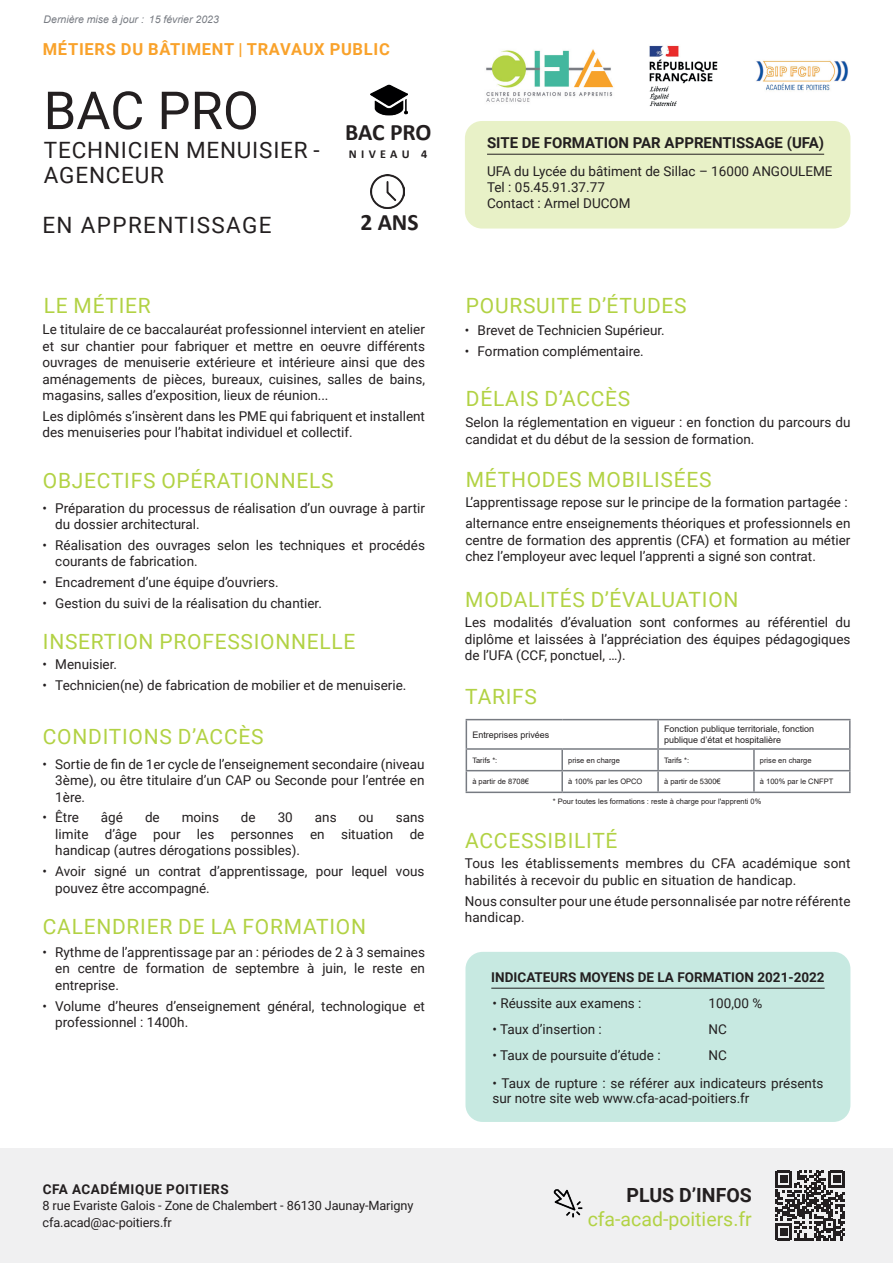
<style>
.page{position:relative;width:893px;height:1263px;background:#fff}
.page>*{position:absolute;margin:0;border:0;box-sizing:border-box;transform-origin:0 0}
.t1{font:52.5px "Roboto";color:#231f20}
.t2{font:700 23.55px "Calibri";letter-spacing:-.005em;color:#231f20}
.t3{font:22.5px/25.5px "Roboto";letter-spacing:.035em;color:#231f20}
.t4{font:22.5px "Roboto";letter-spacing:.06em;color:#231f20}
.t5{font:21px "Roboto";letter-spacing:.035em;color:#b2d244}
.t6{font:19.5px "Roboto";color:#b2d244}
.t7{font:700 19.5px "Roboto";color:#231f20}
.t8{font:700 16.5px "Roboto";letter-spacing:.045em;color:#f9a22b}
.t9{font:700 15px "Roboto";color:#231f20}
.t10{font:13.5px/16.5px "Roboto";color:#231f20}
.t11{font:700 13.5px "Roboto";color:#231f20}
.t12{font:700 13.5px "Roboto";letter-spacing:.045em;color:#231f20}
.t13{font:12.75px/16.5px "Roboto";letter-spacing:-.01em;color:#231f20}
.t14{font:700 12.15px "Calibri";letter-spacing:.36em;color:#231f20}
.t15{font:italic 10.5px "Arial";color:#777b82}
.t16{font:9px/10.8px "Arial";color:#231f20}
.t17{font:7.5px "Arial";color:#231f20}
</style>
<div class="page">
<div style="left:0;top:1148px;width:893px;height:115px;background:#f0f0f1"></div>
<img style="left:486px;top:49px;width:128px;height:53px">
<img style="left:371px;top:175px;width:34px;height:34px">
<img style="left:371px;top:84px;width:37px;height:32px">
<div style="left:465px;top:121px;width:385px;height:108px;background:#e8f1c7;border-radius:17px"></div>
<hr style="left:487px;top:154px;width:337px;height:1px;background:#231f20">
<div style="left:465px;top:952px;width:385px;height:170px;background:#c7e9e1;border-radius:17px"></div>
<hr style="left:491px;top:988px;width:334px;height:1px;background:#231f20">
<img style="left:649px;top:45px;width:199px;height:61px">
<svg style="left:775px;top:1170px;width:70px;height:70px"></svg>
<img style="left:554px;top:1189px;width:28px;height:28px">
<hr style="left:466px;top:719px;width:96px;height:1px;background:#777b82">
<hr style="left:562px;top:719px;width:96px;height:1px;background:#777b82">
<hr style="left:658px;top:719px;width:96px;height:1px;background:#777b82">
<hr style="left:657px;top:720px;width:2px;height:28px;background:#777b82">
<hr style="left:754px;top:719px;width:97px;height:1px;background:#777b82">
<hr style="left:849px;top:720px;width:2px;height:28px;background:#777b82">
<hr style="left:466px;top:748px;width:96px;height:2px;background:#777b82">
<hr style="left:562px;top:748px;width:96px;height:2px;background:#777b82">
<hr style="left:561px;top:750px;width:2px;height:20px;background:#777b82">
<hr style="left:658px;top:748px;width:96px;height:2px;background:#777b82">
<hr style="left:657px;top:750px;width:2px;height:20px;background:#777b82">
<hr style="left:754px;top:748px;width:97px;height:2px;background:#777b82">
<hr style="left:753px;top:750px;width:2px;height:20px;background:#777b82">
<hr style="left:849px;top:750px;width:2px;height:20px;background:#777b82">
<hr style="left:466px;top:770px;width:96px;height:1px;background:#777b82">
<svg style="left:466px;top:720px;width:1px;height:71px"></svg>
<hr style="left:562px;top:770px;width:96px;height:1px;background:#777b82">
<hr style="left:561px;top:771px;width:2px;height:20px;background:#777b82">
<hr style="left:658px;top:770px;width:96px;height:1px;background:#777b82">
<hr style="left:657px;top:771px;width:2px;height:20px;background:#777b82">
<hr style="left:754px;top:770px;width:97px;height:1px;background:#777b82">
<hr style="left:753px;top:771px;width:2px;height:20px;background:#777b82">
<hr style="left:849px;top:771px;width:2px;height:20px;background:#777b82">
<hr style="left:466px;top:791px;width:96px;height:2px;background:#777b82">
<hr style="left:562px;top:791px;width:96px;height:2px;background:#777b82">
<hr style="left:658px;top:791px;width:96px;height:2px;background:#777b82">
<hr style="left:754px;top:791px;width:97px;height:2px;background:#777b82">
<p class="t15" style="left:44px;top:13px;width:177px">Dernière mise à jour : 15 février 2023</p>
<p class="t8" style="left:43px;top:37px;width:348px">MÉTIERS DU BÂTIMENT | TRAVAUX PUBLIC</p>
<h1 class="t1" style="left:44px;top:74px;width:217px">BAC PRO</h1>
<h3 class="t3" style="left:44px;top:136px;width:277px">TECHNICIEN MENUISIER -<br>AGENCEUR</h3>
<h2 class="t2" style="left:360px;top:206px;width:60px">2 ANS</h2>
<h2 class="t2" style="left:345px;top:116px;width:88px">BAC PRO</h2>
<p class="t14" style="left:349px;top:145px;width:80px">NIVEAU 4</p>
<h3 class="t4" style="left:43px;top:209px;width:230px">EN APPRENTISSAGE</h3>
<h3 class="t5" style="left:44px;top:290px;width:109px">LE MÉTIER</h3>
<p class="t10" style="left:43px;top:321px;width:384px;text-align:justify">Le titulaire de ce baccalauréat professionnel intervient en atelier et sur chantier pour fabriquer et mettre en oeuvre différents ouvrages de menuiserie extérieure et intérieure ainsi que des aménagements de pièces, bureaux, cuisines, salles de bains, magasins, salles d’exposition, lieux de réunion...</p>
<p class="t10" style="left:43px;top:407px;width:384px">Les diplômés s’insèrent dans les PME qui fabriquent et installent des menuiseries pour l’habitat individuel et collectif.</p>
<h3 class="t5" style="left:43px;top:466px;width:292px">OBJECTIFS OPÉRATIONNELS</h3>
<p class="t10" style="left:55px;top:499px;width:371px;text-indent:-13px">• Préparation du processus de réalisation d’un ouvrage à partir du dossier architectural.</p>
<p class="t10" style="left:55px;top:536px;width:371px;text-indent:-13px">• Réalisation des ouvrages selon les techniques et procédés courants de fabrication.</p>
<p class="t10" style="left:43px;top:573px;width:238px">• Encadrement d’une équipe d’ouvriers.</p>
<p class="t10" style="left:43px;top:594px;width:281px">• Gestion du suivi de la réalisation du chantier.</p>
<h3 class="t5" style="left:43px;top:627px;width:314px">INSERTION PROFESSIONNELLE</h3>
<p class="t10" style="left:43px;top:655px;width:76px">• Menuisier.</p>
<p class="t10" style="left:43px;top:676px;width:365px">• Technicien(ne) de fabrication de mobilier et de menuiserie.</p>
<h3 class="t5" style="left:43px;top:722px;width:222px">CONDITIONS D’ACCÈS</h3>
<p class="t10" style="left:55px;top:755px;width:371px;text-align:justify;text-indent:-13px">• Sortie de fin de 1er cycle de l’enseignement secondaire (niveau 3ème), ou être titulaire d’un CAP ou Seconde pour l’entrée en 1ère.</p>
<p class="t10" style="left:43px;top:809px;width:38px">• Être</p>
<p class="t10" style="left:101px;top:809px;width:24px">âgé</p>
<p class="t10" style="left:145px;top:809px;width:16px">de</p>
<p class="t10" style="left:182px;top:809px;width:39px">moins</p>
<p class="t10" style="left:241px;top:809px;width:16px">de</p>
<p class="t10" style="left:278px;top:809px;width:17px">30</p>
<p class="t10" style="left:315px;top:809px;width:23px">ans</p>
<p class="t10" style="left:359px;top:809px;width:17px">ou</p>
<p class="t10" style="left:55px;top:809px;width:371px;text-align:justify;text-indent:340px">sans limite d’âge pour les personnes en situation de handicap (autres dérogations possibles).</p>
<p class="t10" style="left:55px;top:862px;width:371px;text-indent:-13px">• Avoir signé un contrat d’apprentissage, pour lequel vous pouvez être accompagné.</p>
<h3 class="t5" style="left:43px;top:912px;width:325px">CALENDRIER DE LA FORMATION</h3>
<p class="t10" style="left:55px;top:943px;width:371px;text-align:justify;text-indent:-13px">• Rythme de l’apprentissage par an : périodes de 2 à 3 semaines en centre de formation de septembre à juin, le reste en entreprise.</p>
<p class="t10" style="left:55px;top:997px;width:371px;text-indent:-13px">• Volume d’heures d’enseignement général, technologique et professionnel : 1400h.</p>
<p class="t12" style="left:43px;top:1179px;width:188px">CFA ACADÉMIQUE POITIERS</p>
<p class="t13" style="left:43px;top:1197px;width:372px">8 rue Evariste Galois - Zone de Chalembert - 86130 Jaunay-Marigny cfa.acad@ac-poitiers.fr</p>
<p class="t9" style="left:487px;top:132px;width:339px">SITE DE FORMATION PAR APPRENTISSAGE (UFA)</p>
<p class="t10" style="left:487px;top:163px;width:347px">UFA du Lycée du bâtiment de Sillac – 16000 ANGOULEME<br>Tel : 05.45.91.37.77<br>Contact : Armel DUCOM</p>
<h3 class="t5" style="left:466px;top:291px;width:222px">POURSUITE D’ÉTUDES</h3>
<p class="t10" style="left:465px;top:322px;width:201px">• Brevet de Technicien Supérieur.</p>
<p class="t10" style="left:465px;top:343px;width:180px">• Formation complémentaire.</p>
<h3 class="t5" style="left:466px;top:384px;width:166px">DÉLAIS D’ACCÈS</h3>
<p class="t10" style="left:465px;top:413px;width:386px">Selon la réglementation en vigueur : en fonction du parcours du candidat et du début de la session de formation.</p>
<h3 class="t5" style="left:466px;top:465px;width:247px">MÉTHODES MOBILISÉES</h3>
<p class="t10" style="left:465px;top:492px;width:386px;line-height:20.7px">L’apprentissage repose sur le principe de la formation partagée : alternance entre enseignements théoriques et professionnels en</p>
<p class="t10" style="left:465px;top:531px;width:386px">centre de formation des apprentis (CFA) et formation au métier chez l’employeur avec lequel l’apprenti a signé son contrat.</p>
<h3 class="t5" style="left:465px;top:585px;width:275px">MODALITÉS D’ÉVALUATION</h3>
<p class="t10" style="left:465px;top:614px;width:387px;text-align:justify">Les modalités d’évaluation sont conformes au référentiel du diplôme et laissées à l’appréciation des équipes pédagogiques de l’UFA (CCF, ponctuel, …).</p>
<h3 class="t5" style="left:465px;top:682px;width:73px">TARIFS</h3>
<p class="t16" style="left:472px;top:729px;width:79px">Entreprises privées</p>
<p class="t16" style="left:664px;top:723px;width:152px">Fonction publique territoriale, fonction publique d’état et hospitalière</p>
<p class="t17" style="left:472px;top:755px;width:27px">Tarifs *:</p>
<p class="t17" style="left:568px;top:755px;width:53px">prise en charge</p>
<p class="t17" style="left:664px;top:755px;width:27px">Tarifs *:</p>
<p class="t17" style="left:760px;top:755px;width:53px">prise en charge</p>
<p class="t17" style="left:472px;top:776px;width:58px">à partir de 8708€</p>
<p class="t17" style="left:568px;top:776px;width:76px">à 100% par les OPCO</p>
<p class="t17" style="left:664px;top:776px;width:58px">à partir de 5300€</p>
<p class="t17" style="left:760px;top:776px;width:75px">à 100% par le CNFPT</p>
<p class="t17" style="left:553px;top:796px;width:210px">* Pour toutes les formations : reste à charge pour l'apprenti 0%</p>
<h3 class="t5" style="left:465px;top:826px;width:154px">ACCESSIBILITÉ</h3>
<p class="t10" style="left:465px;top:855px;width:387px">Tous les établissements membres du CFA académique sont habilités à recevoir du public en situation de handicap.</p>
<p class="t10" style="left:465px;top:892px;width:387px">Nous consulter pour une étude personnalisée par notre référente handicap.</p>
<p class="t11" style="left:491px;top:968px;width:335px">INDICATEURS MOYENS DE LA FORMATION 2021-2022</p>
<p class="t10" style="left:493px;top:994px;width:150px">• Réussite aux examens :</p>
<p class="t10" style="left:709px;top:994px;width:55px">100,00 %</p>
<p class="t10" style="left:493px;top:1020px;width:111px">• Taux d’insertion :</p>
<p class="t10" style="left:709px;top:1020px;width:20px">NC</p>
<p class="t10" style="left:493px;top:1047px;width:170px">• Taux de poursuite d’étude :</p>
<p class="t10" style="left:709px;top:1047px;width:20px">NC</p>
<p class="t10" style="left:493px;top:1075px;width:332px;line-height:15px">• Taux de rupture : se référer aux indicateurs présents sur notre site web www.cfa-acad-poitiers.fr</p>
<h3 class="t7" style="left:626px;top:1182px;width:127px">PLUS D’INFOS</h3>
<h3 class="t6" style="left:588px;top:1205px;width:166px">cfa-acad-poitiers.fr</h3>
</div>
